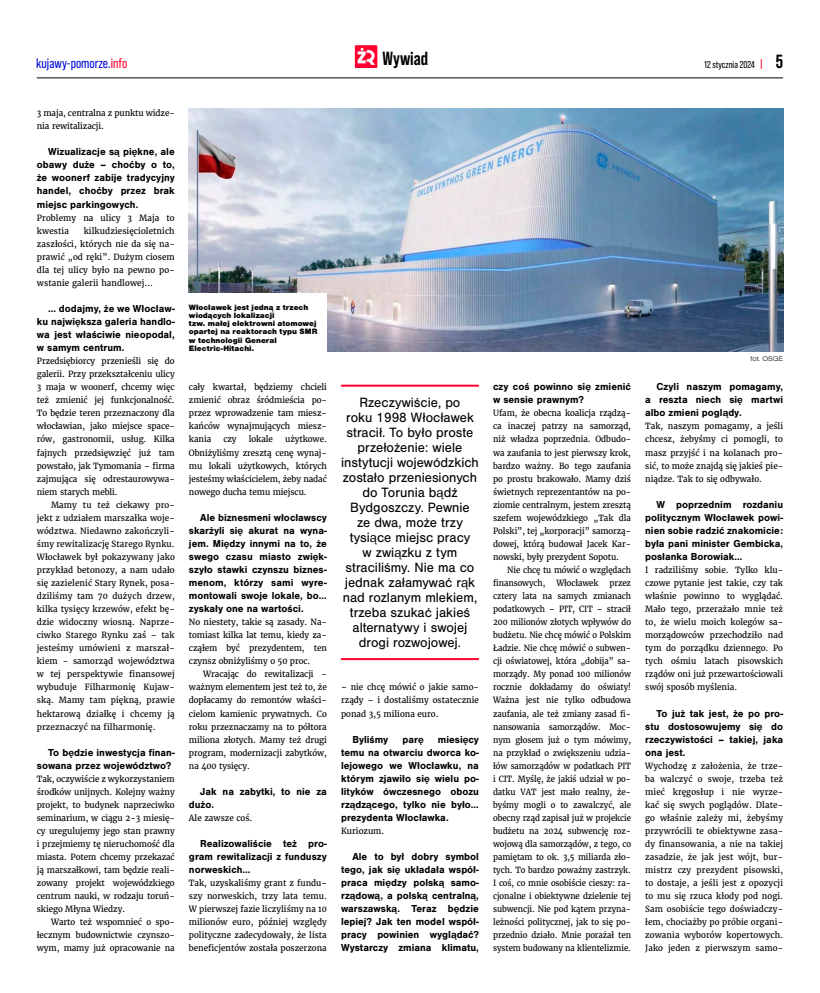
<style>
.page{position:relative;width:820px;height:993px;background:#fff}
.page>*{position:absolute;margin:0;border:0;box-sizing:border-box;transform-origin:0 0}
.t1{font:700 19px "Bebas Neue Pro";color:#000}
.t2{font:14px/15px "Nimbus San";color:#000;text-align:center}
.t3{font:14px "Bebas Neue Pro";color:#040cd7}
.t4{font:700 10.5px/13px "Nimbus San";color:#000;text-align:justify}
.t5{font:10px "Bebas Neue Pro";color:#000}
.t6{font:8.5px/13px "Merriweather";letter-spacing:-.01em;color:#000;text-align:justify;scale:.96 1}
.t7{font:8.5px/13px "Merriweather";letter-spacing:-.01em;color:#000;scale:.93 1}
.t8{font:8.5px/13px "Merriweather";letter-spacing:-.01em;color:#000;text-align:justify;scale:.95 1}
.t9{font:8.5px/13px "Merriweather";letter-spacing:.01em;color:#000;scale:.96 1}
.t10{font:900 8px/8.3px "Nimbus San";color:#000}
.t11{font:300 7px "Nimbus San Ext";letter-spacing:-.005em;color:#000}
.s1{color:#ff002f}
.s2{font-family:"Bebas Neue Pro Exp Bd";color:#ff002f}
.s3{font-weight:700;font-size:19px}
</style>
<div class="page">
<hr style="left:37px;top:78px;width:745px;height:1px;background:#000">
<div style="left:355px;top:45px;width:22px;height:23px;background:#ff002f"></div>
<svg style="left:357px;top:48px;width:18px;height:17px"></svg>
<img style="left:189px;top:108px;width:593px;height:243px">
<hr style="left:341px;top:384px;width:137px;height:2px;background:#ff002f">
<hr style="left:341px;top:658px;width:137px;height:2px;background:#ff002f">
<div style="left:186px;top:293px;width:141px;height:67px;background:#fff"></div>
<h2 class="t3" style="left:36px;top:55px;width:92px">kujawy-pomorze.<span class="s1">info</span></h2>
<h1 class="t1" style="left:382px;top:47px;width:47px">Wywiad</h1>
<p class="t5" style="left:704px;top:59px;width:80px">12 stycznia 2024 <span class="s2">|</span> <span class="s3">5</span></p>
<p class="t6" style="left:37px;top:107px;width:145px">3 maja, centralna z punktu widze&shy;nia rewitalizacji.</p>
<p class="t4" style="left:37px;top:145px;width:139px;text-indent:11px">Wizualizacje są piękne, ale obawy duże – choćby o to, że woonerf zabije tradycyjny handel, choćby przez brak miejsc parkingowych.</p>
<p class="t9" style="left:37px;top:211px;width:145px">Problemy na ulicy 3 Maja to kwestia</p>
<p class="t6" style="left:37px;top:224px;width:145px;text-indent:47px">kilkudziesięcioletnich zaszłości, których nie da się na&shy;prawić „od ręki”. Dużym ciosem dla tej ulicy było na pewno po&shy;wstanie galerii handlowej…</p>
<p class="t4" style="left:37px;top:302px;width:139px;text-indent:11px">… dodajmy, że we Włocław&shy;ku największa galeria handlo&shy;wa jest właściwie nieopodal, w samym centrum.</p>
<p class="t6" style="left:37px;top:354px;width:145px">Przedsiębiorcy przenieśli się do galerii. Przy przekształceniu ulicy 3 maja w woonerf, chcemy więc też zmienić jej funkcjonalność.<br>To będzie teren przeznaczony dla włocławian, jako miejsce space&shy;rów, gastronomii, usług. Kilka fajnych przedsięwzięć już tam powstało, jak Tymomania – firma zajmująca się odrestaurowywa&shy;niem starych mebli.</p>
<p class="t6" style="left:37px;top:498px;width:145px;text-indent:14px">Mamy tu też ciekawy pro&shy;jekt z udziałem marszałka woje&shy;wództwa. Niedawno zakończyli&shy;śmy rewitalizację Starego Rynku.<br>Włocławek był pokazywany jako przykład betonozy, a nam udało się zazielenić Stary Rynek, posa&shy;dziliśmy tam 70 dużych drzew, kilka tysięcy krzewów, efekt bę&shy;dzie widoczny wiosną. Naprze&shy;ciwko Starego Rynku zaś – tak jesteśmy umówieni z marszał&shy;kiem - samorząd województwa w tej perspektywie finansowej wybuduje Filharmonię Kujaw&shy;ską. Mamy tam piękną, prawie hektarową działkę i chcemy ją przeznaczyć na filharmonię.</p>
<p class="t4" style="left:37px;top:745px;width:139px;text-indent:11px">To będzie inwestycja finan&shy;sowana przez województwo?</p>
<p class="t6" style="left:37px;top:772px;width:145px">Tak, oczywiście z wykorzystaniem środków unijnych. Kolejny ważny projekt, to budynek naprzeciwko seminarium, w ciągu 2-3 miesię&shy;cy uregulujemy jego stan prawny i przejmiemy tę nieruchomość dla miasta. Potem chcemy przekazać ją marszałkowi, tam będzie reali&shy;zowany projekt wojewódzkiego centrum nauki, w rodzaju toruń&shy;skiego Młyna Wiedzy.</p>
<p class="t6" style="left:37px;top:915px;width:145px;text-indent:14px">Warto też wspomnieć o spo&shy;łecznym budownictwie czynszo&shy;wym, mamy już opracowanie na</p>
<p class="t10" style="left:189px;top:303px;width:130px">Włocławek jest jedną z trzech wiodących lokalizacji<br>tzw. małej elektrowni atomowej opartej na reaktorach typu SMR w technologii General<br>Electric-Hitachi.</p>
<p class="t11" style="left:750px;top:354px;width:34px">fot. OSGE</p>
<p class="t4" style="left:645px;top:380px;width:139px;text-indent:11px">Czyli naszym pomagamy, a reszta niech się martwi albo zmieni poglądy.</p>
<p class="t6" style="left:645px;top:420px;width:145px">Tak, naszym pomagamy, a jeśli chcesz, żebyśmy ci pomogli, to masz przyjść i na kolanach pro&shy;sić, to może znajdą się jakieś pie&shy;niądze. Tak to się odbywało.</p>
<p class="t4" style="left:645px;top:497px;width:139px;text-indent:11px">W poprzednim rozdaniu politycznym Włocławek powi&shy;nien sobie radzić znakomicie: była pani minister Gembicka, posłanka Borowiak…</p>
<p class="t6" style="left:645px;top:563px;width:145px">I radziliśmy sobie. Tylko klu&shy;czowe pytanie jest takie, czy tak właśnie powinno to wyglądać.<br>Mało tego, przerażało mnie też to, że wielu moich kolegów sa&shy;morządowców przechodziło nad tym do porządku dziennego. Po tych ośmiu latach pisowskich rządów oni już przewartościowali swój sposób myślenia.</p>
<p class="t4" style="left:645px;top:706px;width:139px;text-indent:11px">To już tak jest, że po pro&shy;stu dostosowujemy się do rzeczywistości – takiej, jaka ona jest.</p>
<p class="t6" style="left:645px;top:759px;width:145px">Wychodzę z założenia, że trze&shy;ba walczyć o swoje, trzeba też mieć kręgosłup i nie wyrze&shy;kać się swych poglądów. Dlate&shy;go właśnie zależy mi, żebyśmy przywrócili te obiektywne zasa&shy;dy finansowania, a nie na takiej zasadzie, że jak jest wójt, bur&shy;mistrz czy prezydent pisowski, to dostaje, a jeśli jest z opozycji to mu się rzuca kłody pod nogi.<br>Sam osobiście tego doświadczy&shy;łem, chociażby po próbie organi&shy;zowania wyborów kopertowych.<br>Jako jeden z pierwszym samo-</p>
<p class="t6" style="left:189px;top:380px;width:145px">cały kwartał, będziemy chcieli zmienić obraz śródmieścia po&shy;przez wprowadzenie tam miesz&shy;kańców wynajmujących miesz&shy;kania</p>
<p class="t4" style="left:493px;top:380px;width:139px">czy coś powinno się zmienić w sensie prawnym?</p>
<p class="t8" style="left:493px;top:406px;width:147px">Ufam, że obecna koalicja rządzą&shy;ca inaczej patrzy na samorząd, niż władza poprzednia. Odbudo&shy;wa zaufania to jest pierwszy krok, bardzo ważny. Bo tego zaufania po prostu brakowało. Mamy dziś świetnych reprezentantów na po&shy;ziomie centralnym, jestem zresztą szefem wojewódzkiego „Tak dla Polski”, tej „korporacji” samorzą&shy;dowej, którą budował Jacek Kar&shy;nowski, były prezydent Sopotu.</p>
<p class="t7" style="left:493px;top:563px;width:150px;text-indent:14px">Nie chcę tu mówić o względach finansowych,</p>
<p class="t2" style="left:341px;top:394px;width:139px">Rzeczywiście, po<br>roku 1998 Włocławek stracił. To było proste przełożenie: wiele instytucji wojewódzkich zostało przeniesionych do Torunia bądź<br>Bydgoszczy. Pewnie<br>ze dwa, może trzy tysiące miejsc pracy<br>w związku z tym straciliśmy. Nie ma co jednak załamywać rąk nad rozlanym mlekiem, trzeba szukać jakieś alternatywy i swojej drogi rozwojowej.</p>
<p class="t6" style="left:189px;top:433px;width:145px;text-indent:96px">użytkowe.<br>Obniżyliśmy zresztą cenę wynaj&shy;mu lokali użytkowych, których jesteśmy właścicielem, żeby nadać nowego ducha temu miejscu.</p>
<p class="t4" style="left:189px;top:510px;width:139px;text-indent:11px">Ale biznesmeni włocławscy skarżyli się akurat na wyna&shy;jem. Między innymi na to, że swego czasu miasto zwięk&shy;szyło stawki czynszu biznes&shy;menom, którzy sami wyre&shy;montowali swoje lokale, bo… zyskały one na wartości.</p>
<p class="t6" style="left:189px;top:615px;width:145px">No niestety, takie są zasady. Na&shy;tomiast kilka lat temu, kiedy za&shy;cząłem być prezydentem, ten czynsz obniżyliśmy o 50 proc.</p>
<p class="t6" style="left:189px;top:667px;width:145px;text-indent:14px">Wracając do rewitalizacji - ważnym elementem jest też to, że dopłacamy do remontów właści&shy;cielom kamienic prywatnych. Co roku przeznaczamy na to półtora miliona złotych. Mamy też drugi program, modernizacji zabytków, na 400 tysięcy.</p>
<p class="t4" style="left:189px;top:784px;width:139px;text-indent:11px">Jak na zabytki, to nie za dużo.</p>
<p class="t6" style="left:189px;top:811px;width:68px">Ale zawsze coś.</p>
<p class="t4" style="left:189px;top:836px;width:139px;text-indent:11px">Realizowaliście też pro&shy;gram rewitalizacji z funduszy norweskich…</p>
<p class="t6" style="left:189px;top:876px;width:145px">Tak, uzyskaliśmy grant z fundu&shy;szy norweskich, trzy lata temu.<br>W pierwszej fazie liczyliśmy na 10 milionów euro, później względy polityczne zadecydowały, że lista beneficjentów została poszerzona</p>
<p class="t6" style="left:223px;top:433px;width:15px">czy</p>
<p class="t6" style="left:249px;top:433px;width:27px">lokale</p>
<p class="t7" style="left:556px;top:576px;width:47px">Włocławek</p>
<p class="t7" style="left:493px;top:576px;width:150px;text-align:justify;text-indent:116px">przez cztery lata na samych zmianach podatkowych – PIT, CIT – stracił 200 milionów złotych wpływów do budżetu. Nie chcę mówić o Polskim Ładzie. Nie chcę mówić o subwen&shy;cji oświatowej, która „dobija” sa&shy;morządy. My ponad 100 milionów rocznie dokładamy do oświaty!<br>Ważna jest nie tylko odbudowa zaufania, ale też zmiany zasad fi&shy;nansowania samorządów. Moc&shy;nym głosem już o tym mówimy, na przykład o zwiększeniu udzia&shy;łów samorządów w podatkach PIT i CIT. Myślę, że jakiś udział w po&shy;datku VAT jest mało realny, że&shy;byśmy mogli o to zawalczyć, ale obecny rząd zapisał już w projekcie budżetu na 2024 subwencję roz&shy;wojową dla samorządów, z tego, co pamiętam to ok. 3,5 miliarda zło&shy;tych. To bardzo poważny zastrzyk.<br>I coś, co mnie osobiście cieszy: ra&shy;cjonalne i obiektywne dzielenie tej subwencji. Nie pod kątem przyna&shy;leżności politycznej, jak to się po&shy;przednio działo. Mnie porażał ten system budowany na klientelizmie.</p>
<p class="t6" style="left:341px;top:680px;width:145px">– nie chcę mówić o jakie samo&shy;rządy – i dostaliśmy ostatecznie ponad 3,5 miliona euro.</p>
<p class="t4" style="left:352px;top:732px;width:37px">Byliśmy</p>
<p class="t4" style="left:402px;top:732px;width:23px">parę</p>
<p class="t4" style="left:341px;top:732px;width:139px;text-indent:97px">miesięcy temu na otwarciu dworca ko&shy;lejowego we Włocławku, na którym zjawiło się wielu po&shy;lityków ówczesnego obozu rządzącego, tylko nie było… prezydenta Włocławka.</p>
<p class="t6" style="left:341px;top:824px;width:47px">Kuriozum.</p>
<p class="t4" style="left:341px;top:849px;width:139px;text-indent:11px">Ale to był dobry symbol tego, jak się układała współ&shy;praca między polską samo&shy;rządową, a polską centralną, warszawską. Teraz będzie lepiej? Jak ten model współ&shy;pracy powinien wyglądać?<br>Wystarczy zmiana klimatu,</p>
</div>
